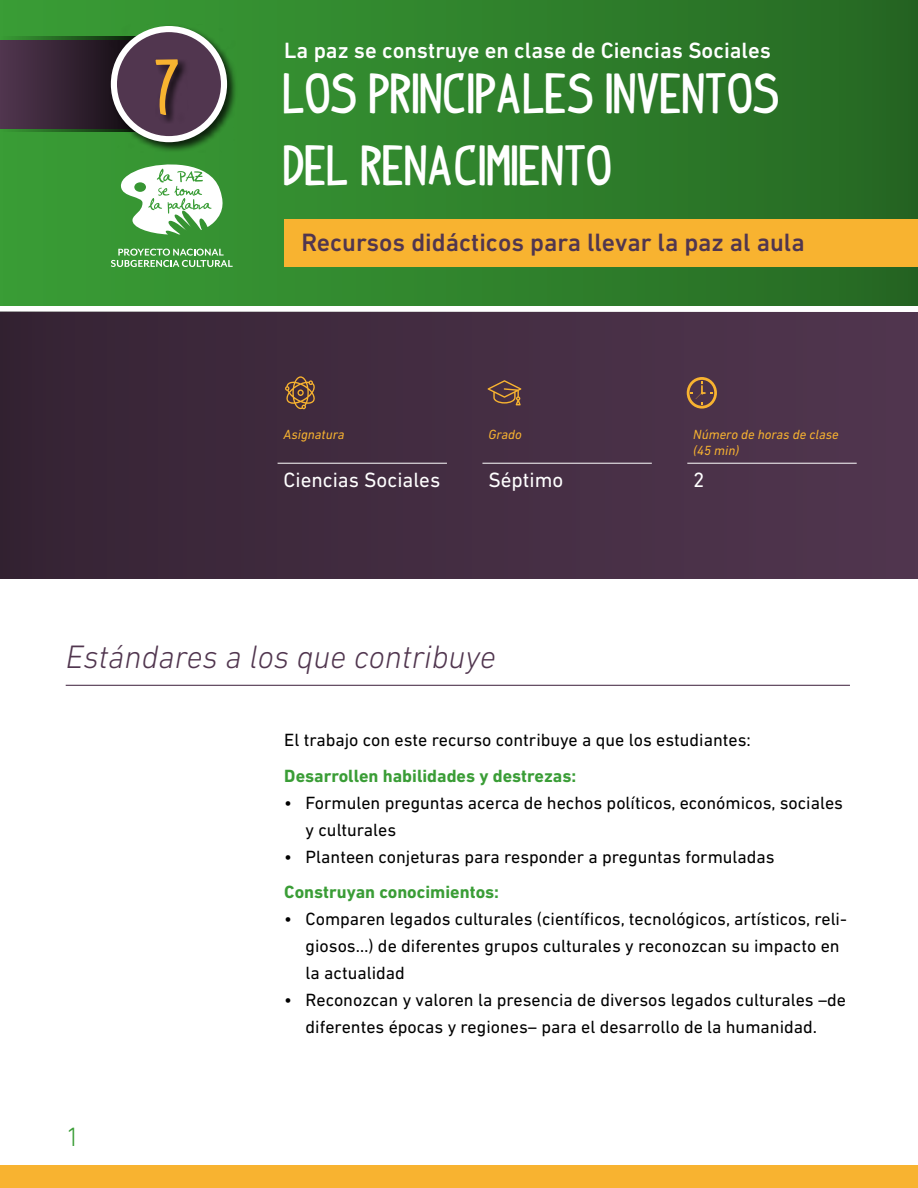
<style>
.page{position:relative;width:918px;height:1188px;background:#fff}
.page>*{position:absolute;margin:0;border:0;box-sizing:border-box;transform-origin:0 0}
.t1{font:700 60px "indypimp";color:#f8b330}
.t2{font:700 43.5px/72px "indypimp";color:#fff}
.t0{font:italic 300 33px "DIN Next LT Pro";color:#51364f}
.t2-2{font:300 27px "DIN Next LT Pro";color:#3a9d36}
.t3{font:500 25.5px "DIN Next LT Pro";color:#51364f}
.t4{font:500 22.5px "DIN Next LT Pro";color:#fff}
.t5{font:21px "DIN Next LT Pro";color:#fff}
.P1{font:18px/27px "DIN Next LT Pro";color:#000}
.t2-3{font:700 18px "DIN Next LT Pro";color:#3a9d36}
.t6{font:italic 13.5px/16.2px "DIN Next LT Pro";color:#f8b330}
</style>
<div class="page">
<div style="left:0;top:0;width:918px;height:305px;background:linear-gradient(to right,#3a9f36,#266823)"></div>
<div style="left:0;top:312px;width:918px;height:266px;background:linear-gradient(to right,#362334,#523750)"></div>
<svg style="left:0;top:36px;width:110px;height:96px;background:#372b36"></svg>
<hr style="left:278px;top:463px;width:169px;height:1px;background:#fff">
<hr style="left:482px;top:463px;width:170px;height:1px;background:#fff">
<hr style="left:687px;top:463px;width:170px;height:1px;background:#fff">
<div style="left:110px;top:25px;width:128px;height:128px;background:#000;opacity:.75"></div>
<div style="left:114px;top:29px;width:110px;height:110px;background:#51364f;border-radius:50%"></div>
<div style="left:111px;top:26px;width:116px;height:116px;border:6px solid #fff;border-radius:50%"></div>
<div style="left:284px;top:219px;width:634px;height:48px;background:#f8b330"></div>
<svg style="left:488px;top:380px;width:33px;height:25px"></svg>
<svg style="left:285px;top:376px;width:30px;height:33px"></svg>
<svg style="left:687px;top:377px;width:30px;height:32px"></svg>
<hr style="left:66px;top:685px;width:784px;height:1px;background:#51364f">
<div style="left:0;top:1165px;width:918px;height:23px;background:#f8b330"></div>
<svg style="left:111px;top:249px;width:122px;height:18px;background:#71b36e"></svg>
<svg style="left:120px;top:161px;width:105px;height:73px"></svg>
<div style="left:155px;top:58px;width:34px;height:68px;background:#000;opacity:.75"></div>
<p class="t1" style="left:156px;top:59px;width:28px">7</p>
<p class="t4" style="left:284px;top:37px;width:488px">La paz se construye en clase de Ciencias Sociales</p>
<p class="t2" style="left:284px;top:59px;width:497px">LOS PRINCIPALES INVENTOS<br>DEL RENACIMIENTO</p>
<p class="t3" style="left:301px;top:227px;width:505px">Recursos didácticos para llevar la paz al aula</p>
<p class="t6" style="left:284px;top:426px;width:62px">Asignatura</p>
<p class="t5" style="left:284px;top:468px;width:158px">Ciencias Sociales</p>
<p class="t6" style="left:488px;top:426px;width:35px">Grado</p>
<p class="t5" style="left:488px;top:468px;width:76px">Séptimo</p>
<p class="t6" style="left:693px;top:426px;width:147px">Número de horas de clase (45 min)</p>
<p class="t5" style="left:693px;top:468px;width:13px">2</p>
<p class="t0" style="left:66px;top:638px;width:432px">Estándares a los que contribuye</p>
<p class="t2-2" style="left:66px;top:1121px;width:16px">1</p>
<p class="P1" style="left:284px;top:726px;width:468px">El trabajo con este recurso contribuye a que los estudiantes:</p>
<p class="t2-3" style="left:284px;top:765px;width:294px">Desarrollen habilidades y destrezas:</p>
<p class="P1" style="left:306px;top:789px;width:539px;text-indent:-21px">• Formulen preguntas acerca de hechos políticos, económicos, sociales y culturales</p>
<p class="P1" style="left:284px;top:843px;width:492px">• Planteen conjeturas para responder a preguntas formuladas</p>
<p class="t2-3" style="left:284px;top:882px;width:216px">Construyan conocimientos:</p>
<p class="P1" style="left:306px;top:905px;width:543px;text-indent:-21px">• Comparen legados culturales (científicos, tecnológicos, artísticos, reli&shy;giosos…) de diferentes grupos culturales y reconozcan su impacto en la actualidad</p>
<p class="P1" style="left:284px;top:986px;width:563px;text-align:center">• Reconozcan y valoren la presencia de diversos legados culturales –de diferentes épocas y regiones– para el desarrollo de la humanidad.</p>
</div>
